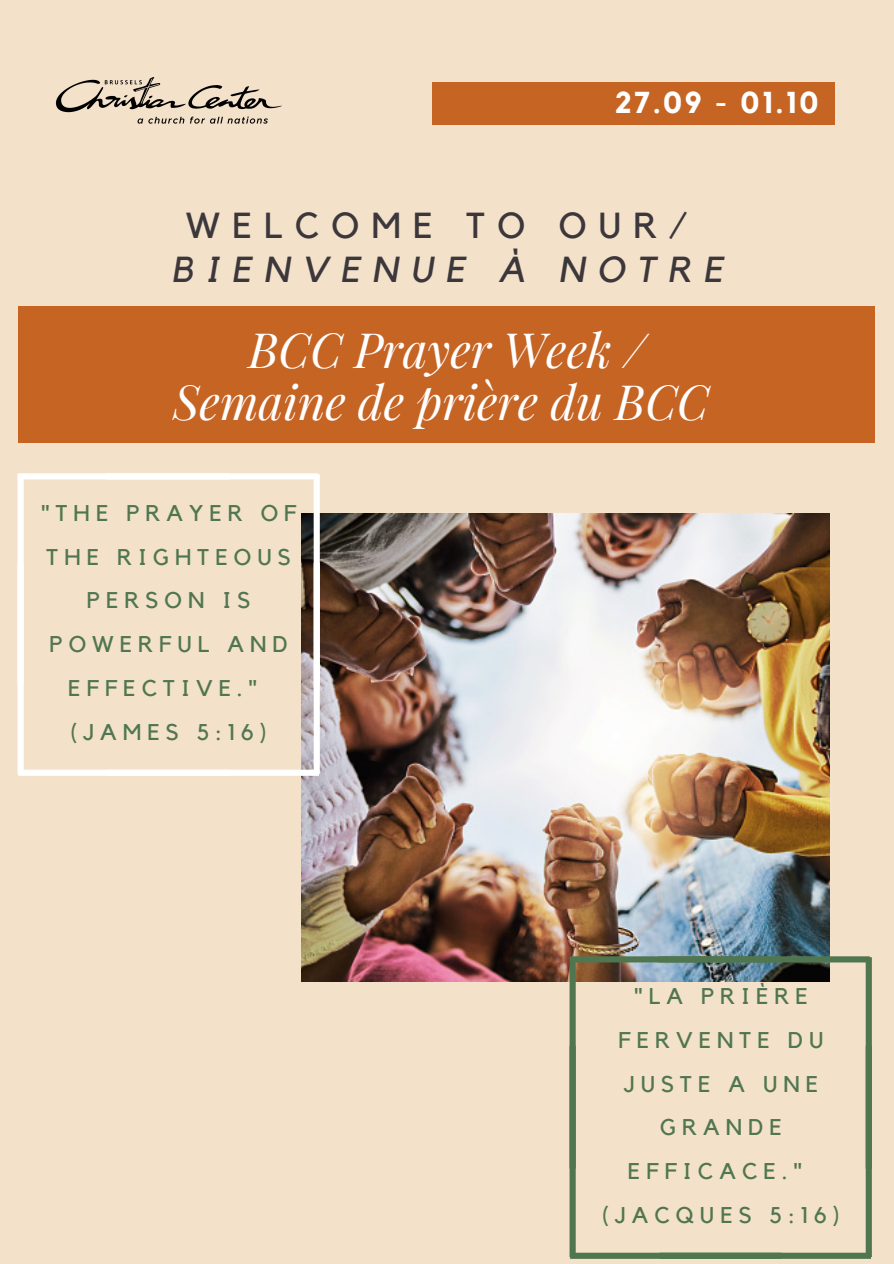
<style>
.page{position:relative;width:894px;height:1264px;background:#fff}
.page>*{position:absolute;margin:0;border:0;box-sizing:border-box;transform-origin:0 0}
.t1{font:italic 47.55px "Playfair Display";color:#fff}
.t2{font:italic 36px "Kollektif";letter-spacing:.335em;color:#3c373b}
.t3{font:36px "Kollektif";letter-spacing:.335em;color:#3c373b}
.t4{font:700 30.15px "Kollektif";letter-spacing:.085em;color:#fff}
.t5{font:22.65px/44px "Kollektif";letter-spacing:.265em;color:#507650;text-align:center}
</style>
<div class="page">
<div style="left:0;top:0;width:893px;height:1263px;background:#f3e1ca"></div>
<img style="left:301px;top:513px;width:527px;height:468px">
<svg style="left:569px;top:956px;width:302px;height:302px"></svg>
<div style="left:432px;top:82px;width:402px;height:42px;background:#c66424"></div>
<div style="left:18px;top:306px;width:856px;height:137px;background:#c66424"></div>
<img style="left:55px;top:78px;width:227px;height:46px">
<svg style="left:18px;top:473px;width:302px;height:302px"></svg>
<p class="t4" style="left:614px;top:88px;width:205px">27.09 - 01.10</p>
<p class="t3" style="left:186px;top:209px;width:502px">WELCOME TO OUR/</p>
<p class="t2" style="left:171px;top:253px;width:552px">BIENVENUE À NOTRE</p>
<p class="t1" style="left:248px;top:316px;width:399px">BCC Prayer Week /</p>
<p class="t1" style="left:173px;top:368px;width:537px">Semaine de prière du BCC</p>
<p class="t5" style="left:41px;top:491px;width:257px">"THE PRAYER OF<br>THE RIGHTEOUS<br>PERSON IS<br>POWERFUL AND<br>EFFECTIVE."</p>
<p class="t5" style="left:71px;top:711px;width:197px">(JAMES 5:16)</p>
<p class="t5" style="left:618px;top:974px;width:207px">"LA PRIÈRE<br>FERVENTE DU<br>JUSTE A UNE<br>GRANDE<br>EFFICACE."</p>
<p class="t5" style="left:602px;top:1194px;width:239px">(JACQUES 5:16)</p>
</div>
